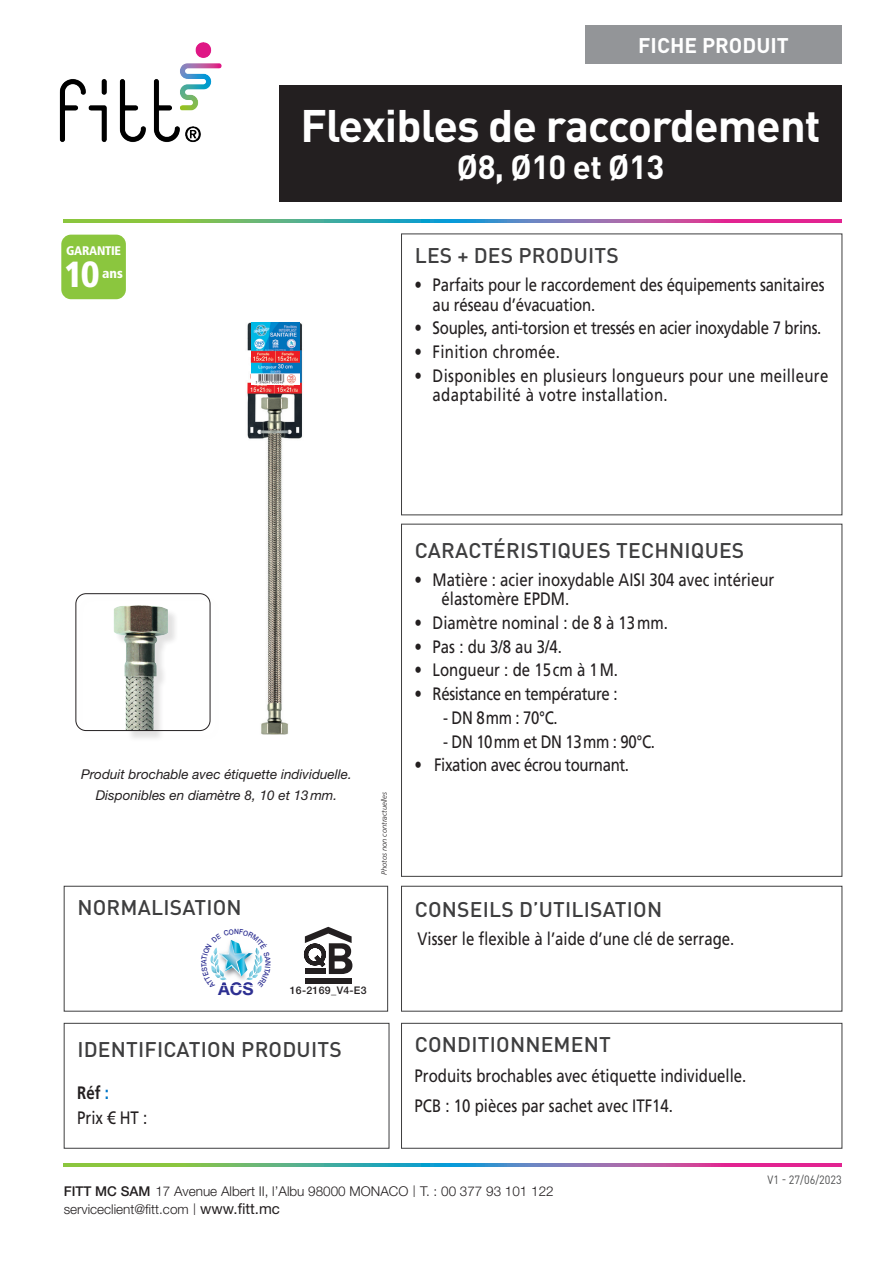
<style>
.page{position:relative;width:893px;height:1263px;background:#fff}
.page>*{position:absolute;margin:0;border:0;box-sizing:border-box;transform-origin:0 0}
.t1{font:700 45px "DIN Pro";letter-spacing:-.02em;color:#fff}
.t2{font:900 condensed 36.3px "Frutiger LT Std";color:#fff}
.t3{font:700 33px "DIN Pro";letter-spacing:-.02em;color:#fff}
.t4{font:500 21px "DIN Pro";letter-spacing:.01em;color:#3e3e3f}
.t5{font:700 21px "DIN Pro";color:#fff}
.t6{font:18px/19.5px "Frutiger LT Std";color:#231f20;scale:.83 1}
.t7{font:18px/19.5px "Frutiger LT Std";letter-spacing:.02em;color:#231f20;scale:.83 1}
.t8{font:18px "Frutiger LT Std";letter-spacing:-.025em;color:#231f20;scale:.83 1}
.t9{font:18px "Frutiger LT Std";letter-spacing:-.02em;color:#231f20;scale:.83 1}
.t10{font:700 17.1px "Helvetica Neue LT Std";color:#2e3092}
.t11{font:900 condensed 13.65px "Frutiger LT Std";color:#fff}
.t12{font:300 13.5px/18px "Helvetica Neue LT Std";color:#231f20}
.t13{font:italic 13.5px/20.7px "Helvetica Neue LT Std";color:#231f20;text-align:center}
.t14{font:900 condensed 12.45px "Frutiger LT Std";letter-spacing:-.02em;color:#fff}
.t15{font:11.85px "DIN Pro";color:#4b4c4d;scale:.91 1}
.t16{font:500 10.5px "Helvetica Neue LT Std";letter-spacing:.03em;color:#231f20}
.t17{font:italic 300 7.5px "Frutiger LT Std";color:#231f20}
.t18{font:500 7.35px "Helvetica Neue LT Std";color:#2e3092;scale:.91 1}
.s1{font-weight:700}
.s2{font-weight:700;color:#0076c8}
.s3{font-weight:500}
.s4{font-family:"DIN Pro"}
.s5{font-weight:400;font-size:15px}
</style>
<div class="page">
<img style="left:203px;top:322px;width:100px;height:413px">
<img style="left:251px;top:322px;width:49px;height:62px">
<div style="left:77px;top:595px;width:145px;height:147px;background:#fff"></div>
<img style="left:114px;top:605px;width:54px;height:124px">
<div style="left:76px;top:593px;width:134px;height:138px;border:1px solid #231f20;border-radius:10px"></div>
<div style="left:401px;top:524px;width:441px;height:353px;border:1px solid #3e3e3f"></div>
<div style="left:401px;top:886px;width:441px;height:125px;border:1px solid #3e3e3f"></div>
<div style="left:401px;top:1023px;width:441px;height:125px;border:1px solid #3e3e3f"></div>
<div style="left:64px;top:1023px;width:325px;height:125px;border:1px solid #3e3e3f"></div>
<svg style="left:64px;top:219px;width:778px;height:4px;background:#7f8792"></svg>
<div style="left:64px;top:886px;width:324px;height:125px;border:1px solid #3e3e3f"></div>
<svg style="left:64px;top:1163px;width:778px;height:4px;background:#7f8792"></svg>
<div style="left:305px;top:978px;width:47px;height:6px;background:#231f20"></div>
<svg style="left:304px;top:927px;width:48px;height:47px"></svg>
<div style="left:585px;top:26px;width:257px;height:38px;background:#939598"></div>
<div style="left:279px;top:85px;width:563px;height:117px;background:#231f20"></div>
<img style="left:59px;top:42px;width:163px;height:100px">
<div style="left:61px;top:235px;width:65px;height:64px;background:#8bc63e;border-radius:10px"></div>
<svg style="left:210px;top:940px;width:53px;height:46px"></svg>
<p class="t5" style="left:638px;top:31px;width:152px">FICHE PRODUIT</p>
<p class="t14" style="left:66px;top:243px;width:56px">GARANTIE</p>
<h2 class="t2" style="left:64px;top:252px;width:37px">10</h2>
<p class="t11" style="left:102px;top:265px;width:22px">ans</p>
<h1 class="t1" style="left:300px;top:95px;width:522px">Flexibles de raccordement</h1>
<h3 class="t3" style="left:457px;top:145px;width:209px">Ø8, Ø10 et Ø13</h3>
<p class="t4" style="left:415px;top:241px;width:206px">LES + DES PRODUITS</p>
<p class="t6" style="left:433px;top:275px;width:474px;text-indent:-18px">• Parfaits pour le raccordement des équipements sanitaires au réseau d’évacuation.</p>
<p class="t9" style="left:415px;top:317px;width:492px">• Souples, anti-torsion et tressés en acier inoxydable 7 brins.</p>
<p class="t7" style="left:415px;top:342px;width:177px">• Finition chromée.</p>
<p class="t7" style="left:433px;top:366px;width:478px;text-indent:-18px">• Disponibles en plusieurs longueurs pour une meilleure adaptabilité à votre installation.</p>
<p class="t13" style="left:81px;top:764px;width:272px">Produit brochable avec étiquette individuelle.<br>Disponibles en diamètre 8, 10 et 13mm.</p>
<p class="t4" style="left:77px;top:893px;width:166px">NORMALISATION</p>
<p class="t17" style="left:380px;top:875px;width:84px;rotate:-90deg">Photos non contractuelles</p>
<p class="t18" style="left:272px;top:961px;width:7px;rotate:90deg">N</p>
<p class="t10" style="left:218px;top:978px;width:37px">ACS</p>
<p class="t16" style="left:290px;top:984px;width:78px">16-2169_V4-E3</p>
<p class="t4" style="left:77px;top:1035px;width:266px">IDENTIFICATION PRODUITS</p>
<p class="t6" style="left:77px;top:1080px;width:86px;line-height:25.2px"><span class="s1">Réf</span> <span class="s2">:<br></span>Prix € HT :</p>
<p class="t4" style="left:415px;top:536px;width:331px">CARACTÉRISTIQUES TECHNIQUES</p>
<p class="t6" style="left:442px;top:570px;width:402px;text-indent:-27px">• Matière : acier inoxydable AISI 304 avec intérieur élastomère EPDM.</p>
<p class="t6" style="left:415px;top:613px;width:307px">• Diamètre nominal : de 8 à 13mm.</p>
<p class="t6" style="left:415px;top:637px;width:179px">• Pas : du 3/8 au 3/4.</p>
<p class="t6" style="left:415px;top:660px;width:247px">• Longueur : de 15cm à 1M.</p>
<p class="t8" style="left:415px;top:683px;width:246px">• Résistance en température :</p>
<p class="t6" style="left:443px;top:708px;width:140px">- DN 8mm : 70°C.</p>
<p class="t8" style="left:443px;top:731px;width:257px">- DN 10mm et DN 13mm : 90°C.</p>
<p class="t8" style="left:415px;top:754px;width:260px">• Fixation avec écrou tournant.</p>
<p class="t4" style="left:415px;top:895px;width:249px">CONSEILS D’UTILISATION</p>
<p class="t6" style="left:418px;top:929px;width:383px">Visser le flexible à l’aide d’une clé de serrage.</p>
<p class="t4" style="left:415px;top:1030px;width:198px">CONDITIONNEMENT</p>
<p class="t6" style="left:415px;top:1061px;width:401px;line-height:29.5px">Produits brochables avec étiquette individuelle.<br>PCB : 10 pièces par sachet avec ITF14.</p>
<p class="t12" style="left:64px;top:1182px;width:492px"><span class="s3">FITT MC SAM</span> 17 Avenue Albert II, l’Albu 98000 MONACO <span class="s4">|</span> T. : 00 377 93 101 122 serviceclient@fitt.com <span class="s4">|</span> <span class="s5">www.fitt.mc</span></p>
<p class="t15" style="left:767px;top:1171px;width:83px">V1 - 27/06/2023</p>
</div>
